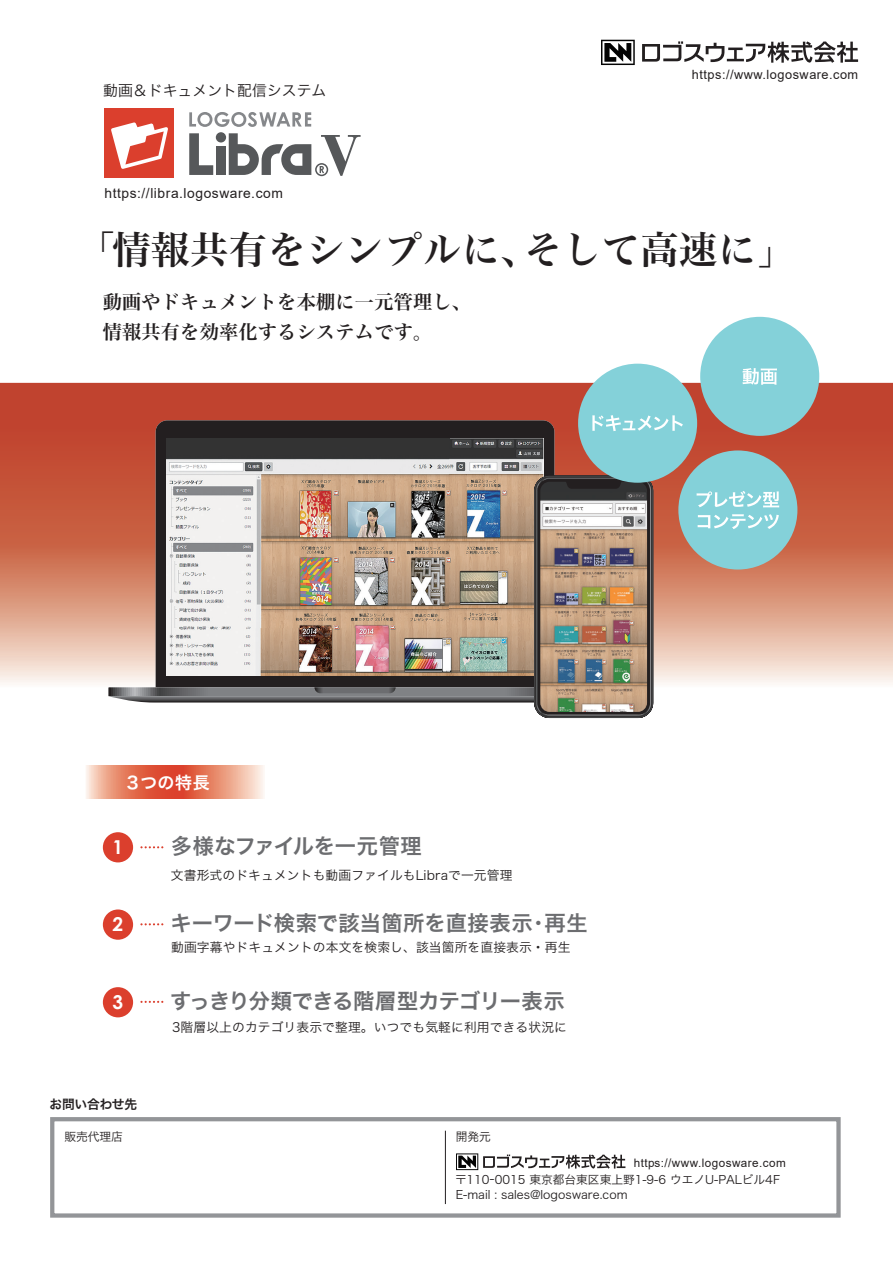
<style>
.page{position:relative;width:893px;height:1263px;background:#fff}
.page>*{position:absolute;margin:0;border:0;box-sizing:border-box;transform-origin:0 0}
.t1{font:38.25px "Hira Min Pro N W6";letter-spacing:.015em;color:#231f20}
.t2{font:21.3px "Hira Kaku Pro N W6";letter-spacing:-.005em;color:#6c6d70}
.t3{font:21.3px "Hira Kaku Pro N W6";letter-spacing:-.03em;color:#6c6d70}
.t4{font:19.2px/29.7px "Hira Min Pro N W6";letter-spacing:.015em;color:#231f20}
.t5{font:700 19.2px "Century Gothic";color:#fff}
.t6{font:16.95px "Hira Kaku Pro N W6";letter-spacing:.02em;color:#fff}
.t7{font:14.85px "Hira Kaku Pro N W3";color:#231f20}
.t8{font:13.8px "Arial";letter-spacing:.04em;color:#231f20}
.t9{font:12.75px "Hira Kaku Pro N W3";letter-spacing:.01em;color:#231f20}
.t10{font:12.75px "Arial";letter-spacing:.04em;color:#231f20}
.t11{font:12.75px "Hira Kaku Pro N W6";letter-spacing:-.02em;color:#231f20}
.t12{font:11.7px/14.9px "Hira Kaku Pro N W3";color:#231f20}
.t13{font:11.7px "Arial";letter-spacing:.04em;color:#231f20}
.s1{font-family:"Koz Go Pr 6 N"}
</style>
<div class="page">
<svg style="left:0;top:383px;width:893px;height:320px"></svg>
<div style="left:156px;top:420px;width:398px;height:267px;background:#231f20"></div>
<svg style="left:108px;top:687px;width:426px;height:15px"></svg>
<img style="left:167px;top:438px;width:282px;height:238px">
<img style="left:449px;top:438px;width:94px;height:143px">
<img style="left:449px;top:581px;width:85px;height:95px">
<img style="left:541px;top:482px;width:105px;height:230px">
<img style="left:536px;top:481px;width:5px;height:232px">
<img style="left:537px;top:482px;width:4px;height:230px">
<img style="left:537px;top:483px;width:3px;height:227px">
<img style="left:537px;top:485px;width:2px;height:224px">
<img style="left:537px;top:489px;width:1px;height:215px">
<img style="left:544px;top:478px;width:71px;height:1px">
<img style="left:543px;top:479px;width:74px;height:2px">
<img style="left:543px;top:713px;width:96px;height:2px">
<img style="left:646px;top:482px;width:1px;height:230px">
<img style="left:647px;top:482px;width:4px;height:229px">
<img style="left:647px;top:483px;width:3px;height:228px">
<img style="left:648px;top:484px;width:2px;height:226px">
<img style="left:649px;top:486px;width:1px;height:222px">
<img style="left:650px;top:489px;width:1px;height:215px">
<svg style="left:565px;top:480px;width:57px;height:9px"></svg>
<div style="left:678px;top:450px;width:119px;height:119px;background:#84d1d9;border-radius:50%"></div>
<svg style="left:697px;top:491px;width:82px;height:16px"></svg>
<svg style="left:698px;top:514px;width:81px;height:15px"></svg>
<div style="left:578px;top:364px;width:119px;height:119px;background:#84d1d9;border-radius:50%"></div>
<svg style="left:592px;top:415px;width:91px;height:16px"></svg>
<div style="left:700px;top:317px;width:119px;height:119px;background:#84d1d9;border-radius:50%"></div>
<svg style="left:742px;top:368px;width:35px;height:17px"></svg>
<div style="left:50px;top:1117px;width:791px;height:101px;border:4px solid #939598"></div>
<hr style="left:445px;top:1131px;width:1px;height:73px;background:#231f20">
<svg style="left:456px;top:1153px;width:169px;height:17px"></svg>
<svg style="left:86px;top:765px;width:178px;height:33px"></svg>
<svg style="left:141px;top:846px;width:22px;height:2px"></svg>
<svg style="left:141px;top:923px;width:22px;height:2px"></svg>
<svg style="left:141px;top:1001px;width:22px;height:2px"></svg>
<div style="left:103px;top:832px;width:30px;height:30px;background:#db3f2d;border-radius:50%"></div>
<div style="left:103px;top:909px;width:30px;height:31px;background:#db3f2d;border-radius:50%"></div>
<div style="left:103px;top:987px;width:30px;height:30px;background:#db3f2d;border-radius:50%"></div>
<svg style="left:642px;top:41px;width:216px;height:22px"></svg>
<svg style="left:601px;top:40px;width:34px;height:25px"></svg>
<div style="left:104px;top:109px;width:69px;height:69px;background:#db3f2d"></div>
<svg style="left:189px;top:112px;width:122px;height:15px"></svg>
<svg style="left:111px;top:122px;width:57px;height:47px"></svg>
<div style="left:216px;top:146px;width:9px;height:29px;background:#56585a"></div>
<div style="left:216px;top:132px;width:10px;height:10px;background:#56585a;border-radius:50%"></div>
<svg style="left:189px;top:133px;width:24px;height:42px"></svg>
<svg style="left:229px;top:133px;width:132px;height:43px"></svg>
<p class="t7" style="left:103px;top:77px;width:225px">動画＆ドキュメント配信システム</p>
<p class="t8" style="left:104px;top:183px;width:180px">https://libra.logosware.com</p>
<p class="t10" style="left:692px;top:66px;width:168px">https://www.logosware.com</p>
<h1 class="t1" style="left:77px;top:215px;width:719px">「情報共有をシンプルに、そして高速に」</h1>
<h3 class="t4" style="left:103px;top:286px;width:370px">動画やドキュメントを本棚に一元管理し、情報共有を効率化するシステムです。</h3>
<h3 class="t6" style="left:124px;top:767px;width:87px">３つの特長</h3>
<h3 class="t5" style="left:113px;top:832px;width:12px">1</h3>
<h3 class="t5" style="left:113px;top:910px;width:12px">2</h3>
<h3 class="t5" style="left:113px;top:987px;width:12px">3</h3>
<h2 class="t2" style="left:171px;top:827px;width:252px">多様なファイルを一元管理</h2>
<p class="t9" style="left:171px;top:863px;width:343px">文書形式のドキュメントも動画ファイルもLibraで一元管理</p>
<h2 class="t2" style="left:170px;top:904px;width:419px">キーワード検索で該当箇所を直接表示<span class="s1">・</span>再生</h2>
<p class="t9" style="left:171px;top:936px;width:401px">動画字幕やドキュメントの本文を検索し、該当箇所を直接表示<span class="s1">・</span>再生</p>
<h2 class="t3" style="left:170px;top:982px;width:396px">すっきり分類できる階層型カテゴリー表示</h2>
<p class="t9" style="left:172px;top:1016px;width:396px">3階層以上のカテゴリ表示で整理。いつでも気軽に利用できる状況に</p>
<p class="t11" style="left:50px;top:1093px;width:89px">お問い合わせ先</p>
<p class="t12" style="left:65px;top:1128px;width:60px">販売代理店</p>
<p class="t12" style="left:456px;top:1128px;width:37px">開発元</p>
<p class="t12" style="left:455px;top:1171px;width:326px">〒110－0015 東京都台東区東上野1-9-6 ウエノU-PALビル4F<br>E-mail : sales@logosware.com</p>
<p class="t13" style="left:634px;top:1154px;width:153px">https://www.logosware.com</p>
</div>
